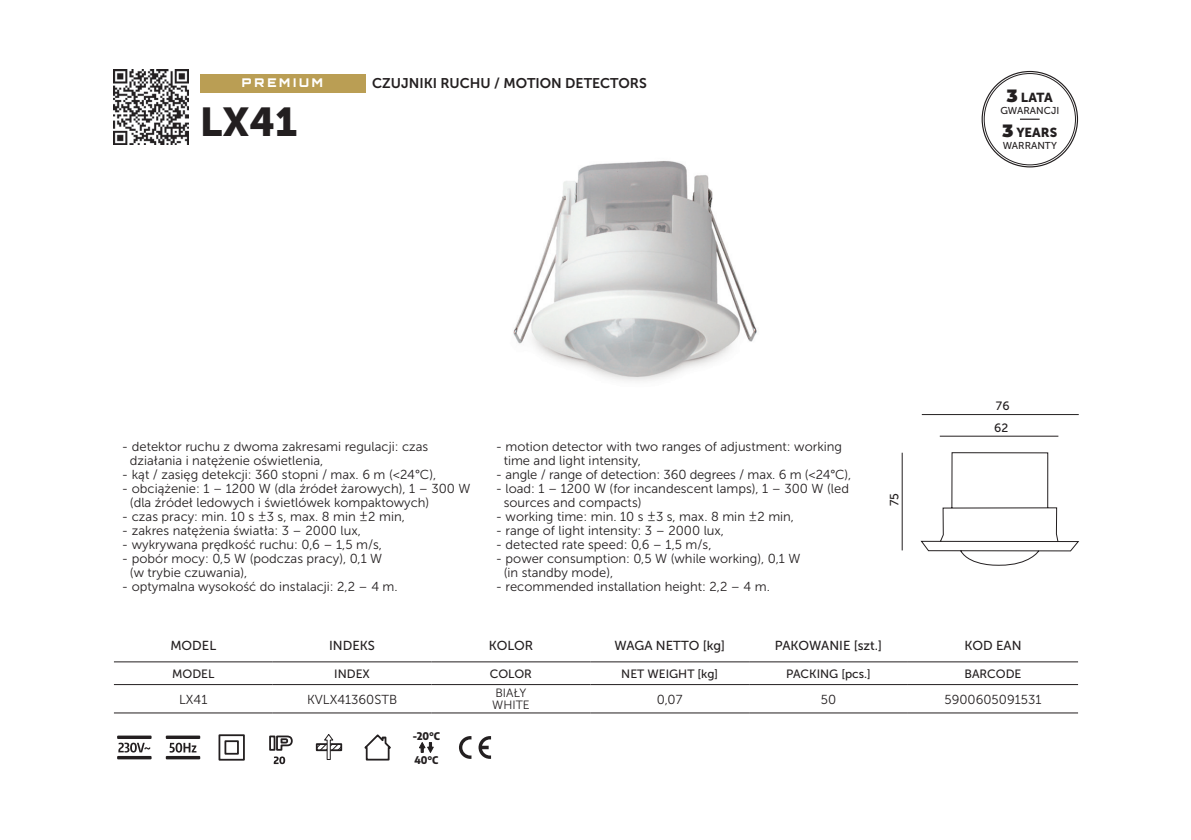
<style>
.page{position:relative;width:1191px;height:840px;background:#fff}
.page>*{position:absolute;margin:0;border:0;box-sizing:border-box;transform-origin:0 0}
.t1{font:40px "Museo Sans 900";color:#231f20}
.t2{font:14px "Museo Sans 700";color:#231f20}
.t3{font:13px/14px "Museo Sans 300";color:#231f20}
.t4{font:13px "Museo Sans 500";color:#231f20}
.t5{font:13px "Museo Sans 900";color:#231f20}
.t6{font:12px "Museo Sans 500";color:#231f20}
.t7{font:12px/12px "Museo Sans 300";color:#231f20}
.t8{font:900 12px "Orbitron";letter-spacing:.25em;color:#fff}
.t9{font:800 semi-condensed 10.4px "Encode Sans";color:#231f20}
.t10{font:10px "Museo Sans 500";color:#231f20}
.s1{font-family:"Montserrat";font-weight:900;font-size:17.8px}
</style>
<div class="page">
<img style="left:513px;top:161px;width:244px;height:220px">
<img style="left:113px;top:69px;width:75px;height:75px">
<div style="left:200px;top:74px;width:165px;height:18px;background:#ba9e54"></div>
<svg style="left:114px;top:662px;width:964px;height:24px"></svg>
<div style="left:273px;top:661px;width:158px;height:23px;background:#fff"></div>
<hr style="left:114px;top:661px;width:159px;height:1px;background:#231f20">
<hr style="left:431px;top:661px;width:159px;height:1px;background:#231f20">
<hr style="left:590px;top:661px;width:159px;height:1px;background:#231f20">
<hr style="left:749px;top:661px;width:159px;height:1px;background:#231f20">
<hr style="left:908px;top:661px;width:170px;height:1px;background:#231f20">
<hr style="left:114px;top:683px;width:159px;height:1px;background:#231f20">
<hr style="left:431px;top:683px;width:159px;height:1px;background:#231f20">
<hr style="left:590px;top:683px;width:159px;height:1px;background:#231f20">
<hr style="left:749px;top:683px;width:159px;height:1px;background:#231f20">
<hr style="left:908px;top:683px;width:170px;height:1px;background:#231f20">
<hr style="left:114px;top:712px;width:159px;height:1px;background:#231f20">
<hr style="left:273px;top:712px;width:158px;height:1px;background:#231f20">
<hr style="left:431px;top:712px;width:159px;height:1px;background:#231f20">
<hr style="left:590px;top:712px;width:159px;height:1px;background:#231f20">
<hr style="left:749px;top:712px;width:159px;height:1px;background:#231f20">
<hr style="left:908px;top:712px;width:170px;height:1px;background:#231f20">
<hr style="left:273px;top:661px;width:158px;height:1px;background:#231f20">
<hr style="left:273px;top:683px;width:158px;height:1px;background:#231f20">
<svg style="left:118px;top:742px;width:32px;height:10px"></svg>
<div style="left:117px;top:735px;width:35px;height:3px;border:2px solid #231f20"></div>
<div style="left:117px;top:755px;width:35px;height:4px;border:2px solid #231f20"></div>
<div style="left:166px;top:735px;width:34px;height:3px;border:2px solid #231f20"></div>
<div style="left:166px;top:755px;width:34px;height:4px;border:2px solid #231f20"></div>
<svg style="left:170px;top:742px;width:26px;height:10px"></svg>
<svg style="left:218px;top:734px;width:27px;height:27px"></svg>
<svg style="left:269px;top:735px;width:24px;height:28px"></svg>
<svg style="left:315px;top:734px;width:27px;height:26px"></svg>
<svg style="left:364px;top:734px;width:27px;height:27px"></svg>
<svg style="left:419px;top:742px;width:15px;height:11px"></svg>
<svg style="left:459px;top:736px;width:12px;height:22px"></svg>
<svg style="left:478px;top:736px;width:13px;height:22px"></svg>
<hr style="left:921px;top:414px;width:157px;height:1px;background:#231f20">
<hr style="left:902px;top:452px;width:1px;height:98px;background:#231f20">
<hr style="left:939px;top:435px;width:119px;height:1px;background:#231f20">
<svg style="left:920px;top:452px;width:159px;height:114px"></svg>
<svg style="left:1020px;top:118px;width:19px;height:2px"></svg>
<p class="t8" style="left:242px;top:76px;width:83px">PREMIUM</p>
<p class="t2" style="left:372px;top:76px;width:276px">CZUJNIKI RUCHU / MOTION DETECTORS</p>
<h1 class="t1" style="left:200px;top:100px;width:99px">LX41</h1>
<p class="t5" style="left:1007px;top:90px;width:47px"><span class="s1">3</span> LATA</p>
<p class="t10" style="left:1000px;top:105px;width:60px">GWARANCJI</p>
<p class="t5" style="left:1002px;top:125px;width:56px"><span class="s1">3</span> YEARS</p>
<p class="t10" style="left:1002px;top:140px;width:56px">WARRANTY</p>
<p class="t3" style="left:130px;top:439px;width:300px;text-indent:-8px">- detektor ruchu z dwoma zakresami regulacji: czas działania i natężenie oświetlenia,</p>
<p class="t3" style="left:122px;top:467px;width:316px">- kąt / zasięg detekcji: 360 stopni / max. 6 m (&lt;24°C),</p>
<p class="t3" style="left:130px;top:481px;width:342px;text-indent:-8px">- obciążenie: 1 – 1200 W (dla źródeł żarowych), 1 – 300 W (dla źródeł ledowych i świetlówek kompaktowych)</p>
<p class="t3" style="left:122px;top:509px;width:284px">- czas pracy: min. 10 s ±3 s, max. 8 min ±2 min,</p>
<p class="t3" style="left:122px;top:523px;width:240px">- zakres natężenia światła: 3 – 2000 lux,</p>
<p class="t3" style="left:122px;top:537px;width:262px">- wykrywana prędkość ruchu: 0,6 – 1,5 m/s,</p>
<p class="t3" style="left:130px;top:551px;width:254px;text-indent:-8px">- pobór mocy: 0,5 W (podczas pracy), 0,1 W (w trybie czuwania),</p>
<p class="t3" style="left:122px;top:579px;width:277px">- optymalna wysokość do instalacji: 2,2 – 4 m.</p>
<p class="t3" style="left:503px;top:439px;width:340px;text-indent:-8px">- motion detector with two ranges of adjustment: working time and light intensity,</p>
<p class="t3" style="left:496px;top:467px;width:357px">- angle / range of detection: 360 degrees / max. 6 m (&lt;24°C),</p>
<p class="t3" style="left:503px;top:481px;width:347px;text-indent:-8px">- load: 1 – 1200 W (for incandescent lamps), 1 – 300 W (led sources and compacts)</p>
<p class="t3" style="left:496px;top:509px;width:300px">- working time: min. 10 s ±3 s, max. 8 min ±2 min,</p>
<p class="t3" style="left:496px;top:523px;width:230px">- range of light intensity: 3 – 2000 lux,</p>
<p class="t3" style="left:496px;top:537px;width:217px">- detected rate speed: 0,6 – 1,5 m/s,</p>
<p class="t3" style="left:503px;top:551px;width:298px;text-indent:-8px">- power consumption: 0,5 W (while working), 0,1 W (in standby mode),</p>
<p class="t3" style="left:496px;top:579px;width:276px">- recommended installation height: 2,2 – 4 m.</p>
<p class="t6" style="left:888px;top:506px;width:15px;rotate:-90deg">75</p>
<p class="t6" style="left:996px;top:399px;width:15px">76</p>
<p class="t6" style="left:994px;top:421px;width:16px">62</p>
<p class="t4" style="left:170px;top:637px;width:47px">MODEL</p>
<p class="t4" style="left:329px;top:637px;width:47px">INDEKS</p>
<p class="t4" style="left:489px;top:637px;width:46px">KOLOR</p>
<p class="t4" style="left:614px;top:637px;width:112px">WAGA NETTO [kg]</p>
<p class="t4" style="left:775px;top:637px;width:109px">PAKOWANIE [szt.]</p>
<p class="t4" style="left:964px;top:637px;width:59px">KOD EAN</p>
<p class="t6" style="left:172px;top:666px;width:44px">MODEL</p>
<p class="t6" style="left:334px;top:666px;width:37px">INDEX</p>
<p class="t6" style="left:490px;top:666px;width:44px">COLOR</p>
<p class="t6" style="left:621px;top:666px;width:98px">NET WEIGHT [kg]</p>
<p class="t6" style="left:786px;top:666px;width:86px">PACKING [pcs.]</p>
<p class="t6" style="left:964px;top:666px;width:59px">BARCODE</p>
<p class="t3" style="left:179px;top:691px;width:30px">LX41</p>
<p class="t3" style="left:307px;top:691px;width:92px">KVLX41360STB</p>
<p class="t7" style="left:492px;top:686px;width:39px">BIAŁY<br>WHITE</p>
<p class="t3" style="left:657px;top:691px;width:27px">0,07</p>
<p class="t3" style="left:821px;top:691px;width:17px">50</p>
<p class="t3" style="left:944px;top:691px;width:98px">5900605091531</p>
<p class="t9" style="left:413px;top:728px;width:29px">-20°C</p>
<p class="t9" style="left:414px;top:751px;width:25px">40°C</p>
</div>
